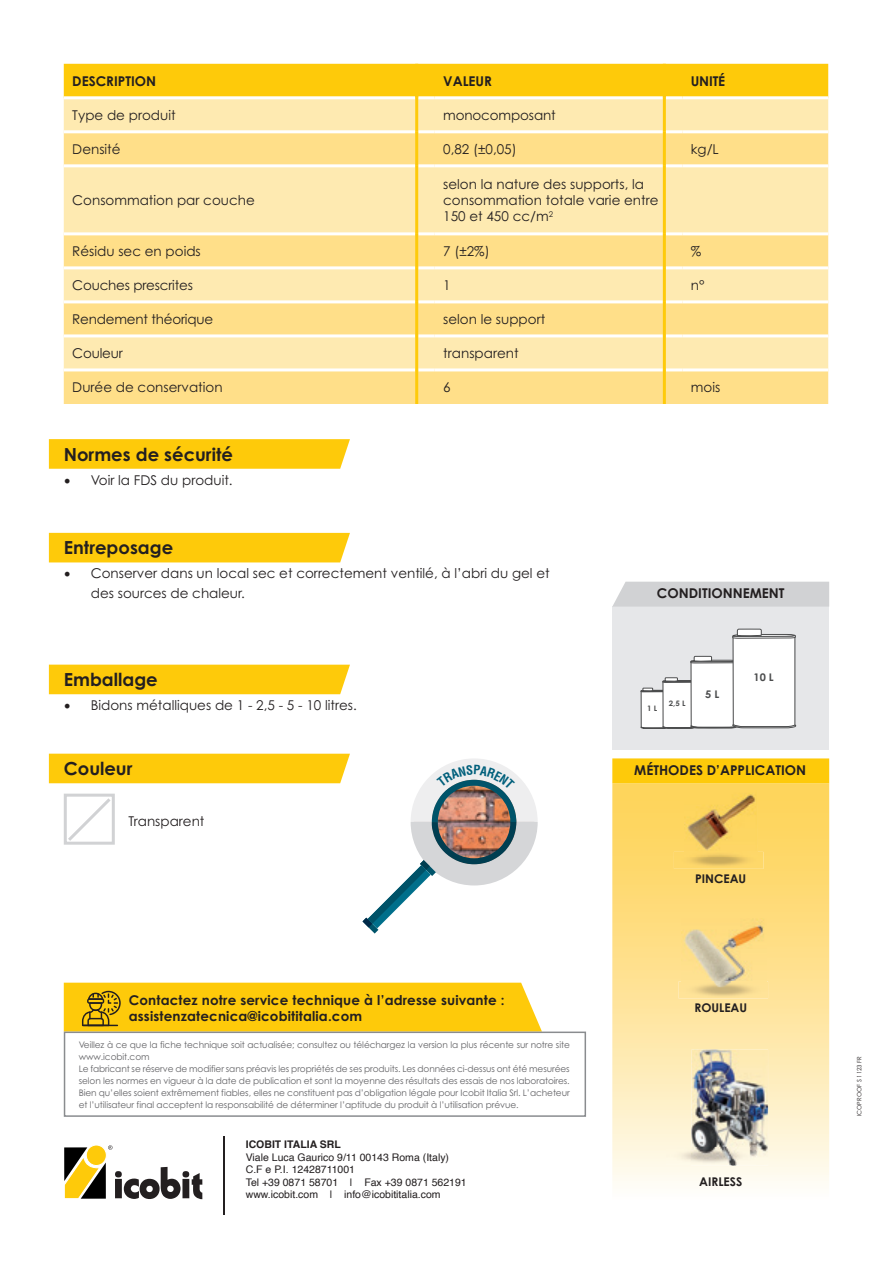
<style>
.page{position:relative;width:893px;height:1263px;background:#fff}
.page>*{position:absolute;margin:0;border:0;box-sizing:border-box;transform-origin:0 0}
.t1{font:700 18px "Century Gothic";color:#231f20}
.t2{font:13.5px/16.2px "Century Gothic";color:#231f20}
.t3{font:700 13.5px/16.5px "Century Gothic";letter-spacing:.01em;color:#231f20}
.t4{font:700 12px "Century Gothic";color:#231f20}
.t5{font:10.5px/12.6px "Helvetica";color:#231f20}
.t6{font:700 10.5px "Helvetica";color:#231f20}
.t7{font:700 10.5px "Century Gothic";color:#4b4c4d;scale:1.05 1}
.t8{font:9px/12px "Century Gothic";letter-spacing:-.01em;color:#636366}
.t9{font:700 7.5px "Century Gothic";color:#4b4c4d;scale:1.05 1}
.t10{font:6px "Century Gothic";color:#231f20}
.s1{font-family:"Minion Pro";font-size:18px}
</style>
<div class="page">
<div style="left:612px;top:607px;width:217px;height:143px;background:#e6e7e9"></div>
<svg style="left:640px;top:628px;width:157px;height:101px"></svg>
<svg style="left:612px;top:783px;width:217px;height:400px;background:#fee399"></svg>
<div style="left:64px;top:64px;width:764px;height:32px;background:#feca0a"></div>
<div style="left:64px;top:99px;width:764px;height:31px;background:#feeab1"></div>
<svg style="left:64px;top:133px;width:764px;height:271px;background:#fee49e"></svg>
<hr style="left:64px;top:164px;width:351px;height:3px;background:#fff">
<hr style="left:418px;top:164px;width:17px;height:3px;background:#fff">
<hr style="left:435px;top:164px;width:228px;height:3px;background:#fff">
<hr style="left:666px;top:164px;width:16px;height:3px;background:#fff">
<hr style="left:682px;top:164px;width:146px;height:3px;background:#fff">
<hr style="left:64px;top:232px;width:351px;height:3px;background:#fff">
<hr style="left:418px;top:232px;width:17px;height:3px;background:#fff">
<hr style="left:435px;top:232px;width:228px;height:3px;background:#fff">
<hr style="left:666px;top:232px;width:16px;height:3px;background:#fff">
<hr style="left:682px;top:232px;width:146px;height:3px;background:#fff">
<hr style="left:64px;top:266px;width:351px;height:3px;background:#fff">
<hr style="left:418px;top:266px;width:17px;height:3px;background:#fff">
<hr style="left:435px;top:266px;width:228px;height:3px;background:#fff">
<hr style="left:666px;top:266px;width:16px;height:3px;background:#fff">
<hr style="left:682px;top:266px;width:146px;height:3px;background:#fff">
<hr style="left:64px;top:300px;width:351px;height:3px;background:#fff">
<hr style="left:418px;top:300px;width:17px;height:3px;background:#fff">
<hr style="left:435px;top:300px;width:228px;height:3px;background:#fff">
<hr style="left:666px;top:300px;width:16px;height:3px;background:#fff">
<hr style="left:682px;top:300px;width:146px;height:3px;background:#fff">
<hr style="left:64px;top:334px;width:351px;height:3px;background:#fff">
<hr style="left:418px;top:334px;width:17px;height:3px;background:#fff">
<hr style="left:435px;top:334px;width:228px;height:3px;background:#fff">
<hr style="left:666px;top:334px;width:16px;height:3px;background:#fff">
<hr style="left:682px;top:334px;width:146px;height:3px;background:#fff">
<hr style="left:64px;top:368px;width:351px;height:3px;background:#fff">
<hr style="left:418px;top:368px;width:17px;height:3px;background:#fff">
<hr style="left:435px;top:368px;width:228px;height:3px;background:#fff">
<hr style="left:666px;top:368px;width:16px;height:3px;background:#fff">
<hr style="left:682px;top:368px;width:146px;height:3px;background:#fff">
<hr style="left:415px;top:64px;width:3px;height:34px;background:#feca0a">
<hr style="left:415px;top:98px;width:3px;height:34px;background:#feca0a">
<hr style="left:415px;top:132px;width:3px;height:34px;background:#feca0a">
<hr style="left:415px;top:166px;width:3px;height:68px;background:#feca0a">
<hr style="left:415px;top:234px;width:3px;height:34px;background:#feca0a">
<hr style="left:415px;top:268px;width:3px;height:34px;background:#feca0a">
<hr style="left:415px;top:302px;width:3px;height:34px;background:#feca0a">
<hr style="left:415px;top:336px;width:3px;height:34px;background:#feca0a">
<hr style="left:415px;top:370px;width:3px;height:34px;background:#feca0a">
<hr style="left:663px;top:64px;width:3px;height:34px;background:#feca0a">
<hr style="left:663px;top:98px;width:3px;height:34px;background:#feca0a">
<hr style="left:663px;top:132px;width:3px;height:34px;background:#feca0a">
<hr style="left:663px;top:166px;width:3px;height:68px;background:#feca0a">
<hr style="left:663px;top:234px;width:3px;height:34px;background:#feca0a">
<hr style="left:663px;top:268px;width:3px;height:34px;background:#feca0a">
<hr style="left:663px;top:302px;width:3px;height:34px;background:#feca0a">
<hr style="left:663px;top:336px;width:3px;height:34px;background:#feca0a">
<hr style="left:663px;top:370px;width:3px;height:34px;background:#feca0a">
<div style="left:612px;top:758px;width:217px;height:25px;background:#feca0a"></div>
<div style="left:64px;top:794px;width:51px;height:51px;border:3px solid #d1d2d4"></div>
<div style="left:612px;top:582px;width:217px;height:25px;background:#d1d2d4"></div>
<img style="left:666px;top:1147px;width:25px;height:17px">
<hr style="left:223px;top:1136px;width:2px;height:78px;background:#231f20">
<svg style="left:64px;top:1145px;width:138px;height:54px"></svg>
<img style="left:679px;top:981px;width:89px;height:17px">
<img style="left:681px;top:918px;width:86px;height:72px">
<img style="left:674px;top:852px;width:89px;height:17px">
<img style="left:684px;top:790px;width:74px;height:67px">
<img style="left:691px;top:1049px;width:77px;height:116px">
<svg style="left:49px;top:439px;width:301px;height:30px;background:#fecb11"></svg>
<div style="left:49px;top:533px;width:301px;height:29px;background:#feca0a"></div>
<div style="left:49px;top:665px;width:301px;height:29px;background:#feca0a"></div>
<div style="left:49px;top:754px;width:301px;height:29px;background:#feca0a"></div>
<svg style="left:65px;top:795px;width:49px;height:49px"></svg>
<div style="left:64px;top:1031px;width:522px;height:86px;border:2px solid #8a8c8f"></div>
<div style="left:64px;top:983px;width:478px;height:48px;background:#feca0a"></div>
<hr style="left:83px;top:1025px;width:35px;height:1px;background:#231f20">
<svg style="left:362px;top:759px;width:176px;height:174px"></svg>
<h2 class="t3" style="left:72px;top:72px;width:85px">DESCRIPTION</h2>
<h2 class="t3" style="left:443px;top:72px;width:50px">VALEUR</h2>
<h2 class="t3" style="left:691px;top:72px;width:36px">UNITÉ</h2>
<h2 class="t2" style="left:72px;top:107px;width:105px">Type de produit</h2>
<h2 class="t2" style="left:443px;top:107px;width:114px">monocomposant</h2>
<h2 class="t2" style="left:72px;top:141px;width:50px">Densité</h2>
<h2 class="t2" style="left:443px;top:141px;width:75px">0,82 (±0,05)</h2>
<h2 class="t2" style="left:691px;top:141px;width:29px">kg/L</h2>
<h2 class="t2" style="left:72px;top:192px;width:184px">Consommation par couche</h2>
<h2 class="t2" style="left:443px;top:176px;width:217px">selon la nature des supports, la consommation totale varie entre<br>150 et 450 cc/m<sup>2</sup></h2>
<h2 class="t2" style="left:72px;top:243px;width:130px">Résidu sec en poids</h2>
<h2 class="t2" style="left:443px;top:243px;width:48px">7 (±2%)</h2>
<h2 class="t2" style="left:691px;top:243px;width:12px">%</h2>
<h2 class="t2" style="left:72px;top:277px;width:122px">Couches prescrites</h2>
<h2 class="t2" style="left:443px;top:277px;width:9px">1</h2>
<h2 class="t2" style="left:691px;top:277px;width:15px">n°</h2>
<h2 class="t2" style="left:72px;top:311px;width:142px">Rendement théorique</h2>
<h2 class="t2" style="left:443px;top:311px;width:104px">selon le support</h2>
<h2 class="t2" style="left:72px;top:345px;width:52px">Couleur</h2>
<h2 class="t2" style="left:443px;top:345px;width:77px">transparent</h2>
<h2 class="t2" style="left:72px;top:379px;width:152px">Durée de conservation</h2>
<h2 class="t2" style="left:443px;top:379px;width:9px">6</h2>
<h2 class="t2" style="left:691px;top:379px;width:31px">mois</h2>
<h1 class="t1" style="left:64px;top:443px;width:171px">Normes de sécurité</h1>
<h2 class="t2" style="left:64px;top:472px;width:170px"><span class="s1">•</span> Voir la FDS du produit.</h2>
<h1 class="t1" style="left:64px;top:537px;width:111px">Entreposage</h1>
<h2 class="t2" style="left:91px;top:564px;width:460px;line-height:19.5px;text-indent:-27px"><span class="s1">•</span> Conserver dans un local sec et correctement ventilé, à l’abri du gel et des sources de chaleur.</h2>
<h1 class="t1" style="left:64px;top:668px;width:95px">Emballage</h1>
<h2 class="t2" style="left:64px;top:697px;width:295px"><span class="s1">•</span> Bidons métalliques de 1 - 2,5 - 5 - 10 litres.</h2>
<h1 class="t1" style="left:64px;top:757px;width:70px">Couleur</h1>
<h2 class="t2" style="left:128px;top:813px;width:78px">Transparent</h2>
<h2 class="t3" style="left:129px;top:991px;width:377px">Contactez notre service technique à l’adresse suivante : assistenzatecnica@icobititalia.com</h2>
<p class="t8" style="left:79px;top:1039px;width:493px">Veillez à ce que la fiche technique soit actualisée; consultez ou téléchargez la version la plus récente sur notre site www.icobit.com<br>Le fabricant se réserve de modifier sans préavis les propriétés de ses produits. Les données ci-dessus ont été mesurées selon les normes en vigueur à la date de publication et sont la moyenne des résultats des essais de nos laboratoires.<br>Bien qu’elles soient extrêmement fiables, elles ne constituent pas d’obligation légale pour Icobit Italia Srl. L’acheteur et l’utilisateur final acceptent la responsabilité de déterminer l’aptitude du produit à l’utilisation prévue.</p>
<p class="t6" style="left:246px;top:1138px;width:97px">ICOBIT ITALIA SRL</p>
<p class="t5" style="left:246px;top:1151px;width:223px">Viale Luca Gaurico 9/11 00143 Roma (Italy)<br>C.F e P.I. 12428711001<br>Tel +39 0871 58701 | Fax +39 0871 562191 www.icobit.com | info@icobititalia.com</p>
<h2 class="t3" style="left:657px;top:584px;width:129px">CONDITIONNEMENT</h2>
<p class="t9" style="left:647px;top:704px;width:11px">1 L</p>
<p class="t9" style="left:669px;top:699px;width:17px">2,5 L</p>
<p class="t7" style="left:705px;top:687px;width:15px">5 L</p>
<p class="t7" style="left:753px;top:670px;width:21px">10 L</p>
<h2 class="t3" style="left:634px;top:761px;width:173px">MÉTHODES D’APPLICATION</h2>
<h3 class="t4" style="left:695px;top:871px;width:53px">PINCEAU</h3>
<h3 class="t4" style="left:694px;top:1000px;width:54px">ROULEAU</h3>
<h3 class="t4" style="left:699px;top:1174px;width:45px">AIRLESS</h3>
<p class="t10" style="left:856px;top:1116px;width:61px;rotate:-90deg">ICOPROOF S 1123 FR</p>
</div>
